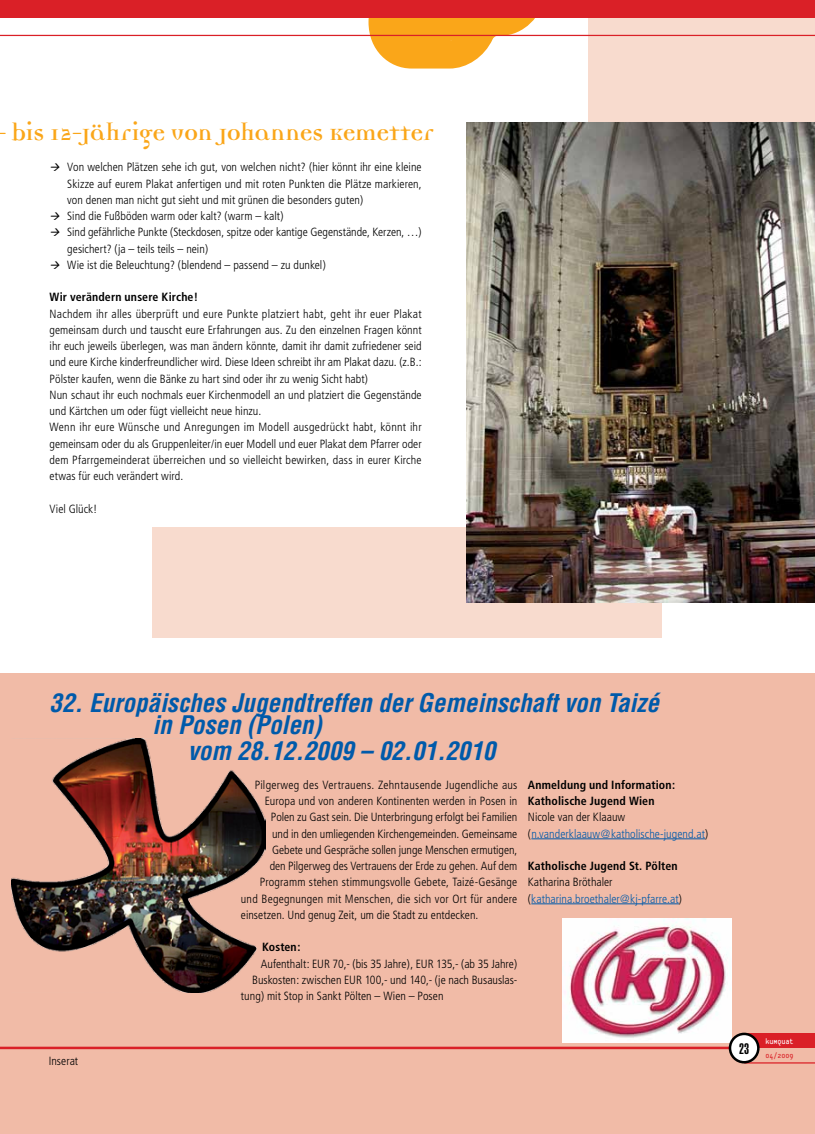
<style>
.page{position:relative;width:815px;height:1134px;background:#fff}
.page>*{position:absolute;margin:0;border:0;box-sizing:border-box;transform-origin:0 0}
.t1{font:26.25px "Democratica Bold Oldstyle";letter-spacing:-.01em;color:#faa619}
.t2{font:italic 700 condensed 25px/22.4px "Helvetica";color:#005aaa}
.t3{font:900 extra-condensed 15px "Helvetica";color:#000}
.t4{font:300 condensed 11.88px/16.2px "Frutiger";letter-spacing:.005em;color:#000}
.t5{font:300 condensed 11.88px/16.2px "Frutiger";letter-spacing:.005em;color:#005aaa}
.t6{font:700 condensed 11.88px/16.2px "Frutiger";letter-spacing:.01em;color:#000}
.t7{font:8.75px "Platelet";color:#fff}
.t8{font:8.75px "Platelet";color:#da2027}
.s1{color:#000}
</style>
<div class="page">
<div style="left:152px;top:528px;width:510px;height:110px;background:#f8dbce"></div>
<div style="left:589px;top:3px;width:226px;height:193px;background:#f8dbce"></div>
<div style="left:0;top:673px;width:815px;height:461px;background:#f1bba7"></div>
<img style="left:467px;top:123px;width:348px;height:480px">
<img style="left:562px;top:919px;width:170px;height:124px">
<img style="left:12px;top:738px;width:254px;height:255px">
<svg style="left:369px;top:18px;width:175px;height:51px"></svg>
<div style="left:743px;top:1033px;width:72px;height:14px;background:#da2027"></div>
<hr style="left:744px;top:1062px;width:71px;height:1px;background:#da2027">
<hr style="left:0;top:35px;width:815px;height:1px;background:#da2027">
<hr style="left:0;top:1047px;width:732px;height:2px;background:#da2027">
<div style="left:0;top:0;width:815px;height:18px;background:#da2027"></div>
<div style="left:730px;top:1034px;width:28px;height:28px;background:#fff;border-radius:50%"></div>
<div style="left:729px;top:1033px;width:31px;height:30px;border:2px solid #000;border-radius:50%"></div>
<hr style="left:531px;top:838px;width:174px;height:1px;background:#005aaa">
<hr style="left:531px;top:903px;width:148px;height:1px;background:#005aaa">
<h1 class="t1" style="left:-4px;top:120px;width:439px">- bis 12-Jährige von Johannes Kemetter</h1>
<p class="t4" style="left:67px;top:159px;width:356px;text-align:justify;text-indent:-18px">→ Von welchen Plätzen sehe ich gut, von welchen nicht? (hier könnt ihr eine kleine Skizze auf eurem Plakat anfertigen und mit roten Punkten die Plätze markieren, von denen man nicht gut sieht und mit grünen die besonders guten)</p>
<p class="t4" style="left:50px;top:208px;width:235px">→ Sind die Fußböden warm oder kalt? (warm – kalt)</p>
<p class="t4" style="left:67px;top:224px;width:356px;text-indent:-18px">→ Sind gefährliche Punkte (Steckdosen, spitze oder kantige Gegenstände, Kerzen, …) gesichert? (ja – teils teils – nein)</p>
<p class="t4" style="left:50px;top:257px;width:278px">→ Wie ist die Beleuchtung? (blendend – passend – zu dunkel)</p>
<p class="t6" style="left:50px;top:289px;width:150px">Wir verändern unsere Kirche!</p>
<p class="t4" style="left:50px;top:305px;width:374px">Nachdem ihr alles überprüft und eure Punkte platziert habt, geht ihr euer Plakat gemeinsam durch und tauscht eure Erfahrungen aus. Zu den einzelnen Fragen könnt ihr euch jeweils überlegen, was man ändern könnte, damit ihr damit zufriedener seid und eure Kirche kinderfreundlicher wird. Diese Ideen schreibt ihr am Plakat dazu. (z.B.:<br>Pölster kaufen, wenn die Bänke zu hart sind oder ihr zu wenig Sicht habt)<br>Nun schaut ihr euch nochmals euer Kirchenmodell an und platziert die Gegenstände und Kärtchen um oder fügt vielleicht neue hinzu.<br>Wenn ihr eure Wünsche und Anregungen im Modell ausgedrückt habt, könnt ihr gemeinsam oder du als Gruppenleiter/in euer Modell und euer Plakat dem Pfarrer oder dem Pfarrgemeinderat überreichen und so vielleicht bewirken, dass in eurer Kirche etwas für euch verändert wird.</p>
<p class="t4" style="left:50px;top:500px;width:49px">Viel Glück!</p>
<h2 class="t2" style="left:152px;top:691px;width:508px;text-indent:-103px">32. Europäisches Jugendtreffen der Gemeinschaft von Taizé in Posen (Polen)</h2>
<h2 class="t2" style="left:188px;top:740px;width:309px">vom 28.12.2009 – 02.01.2010</h2>
<p class="t6" style="left:528px;top:777px;width:149px">Anmeldung und Information:<br>Katholische Jugend Wien</p>
<p class="t5" style="left:528px;top:809px;width:182px"><span class="s1">Nicole van der Klaauw (</span>n.vanderklaauw@katholische-jugend.at<span class="s1">)</span></p>
<p class="t6" style="left:528px;top:858px;width:151px">Katholische Jugend St. Pölten</p>
<p class="t5" style="left:528px;top:874px;width:155px"><span class="s1">Katharina Bröthaler (</span>katharina.broethaler@kj-pfarre.at<span class="s1">)</span></p>
<p class="t4" style="left:255px;top:777px;width:264px">Pilgerweg des Vertrauens. Zehntausende Jugendliche aus</p>
<p class="t4" style="left:265px;top:793px;width:254px">Europa und von anderen Kontinenten werden in Posen in</p>
<p class="t4" style="left:271px;top:809px;width:248px">Polen zu Gast sein. Die Unterbringung erfolgt bei Familien</p>
<p class="t4" style="left:272px;top:825px;width:247px">und in den umliegenden Kirchengemeinden. Gemeinsame</p>
<p class="t4" style="left:272px;top:842px;width:247px">Gebete und Gespräche sollen junge Menschen ermutigen,</p>
<p class="t4" style="left:270px;top:858px;width:249px">den Pilgerweg des Vertrauens der Erde zu gehen. Auf dem</p>
<p class="t4" style="left:260px;top:874px;width:259px">Programm stehen stimmungsvolle Gebete, Taizé-Gesänge</p>
<p class="t4" style="left:241px;top:890px;width:278px">und Begegnungen mit Menschen, die sich vor Ort für andere</p>
<p class="t4" style="left:241px;top:907px;width:239px">einsetzen. Und genug Zeit, um die Stadt zu entdecken.</p>
<p class="t6" style="left:262px;top:939px;width:40px">Kosten:</p>
<p class="t4" style="left:261px;top:955px;width:258px">Aufenthalt: EUR 70,- (bis 35 Jahre), EUR 135,- (ab 35 Jahre)</p>
<p class="t4" style="left:252px;top:972px;width:266px">Buskosten: zwischen EUR 100,- und 140,- (je nach Busauslas-</p>
<p class="t4" style="left:241px;top:988px;width:204px">tung) mit Stop in Sankt Pölten – Wien – Posen</p>
<p class="t4" style="left:49px;top:1053px;width:31px">Inserat</p>
<p class="t3" style="left:739px;top:1040px;width:11px">23</p>
<p class="t7" style="left:765px;top:1038px;width:30px">kuMquat</p>
<p class="t8" style="left:765px;top:1052px;width:30px">04/2009</p>
</div>
